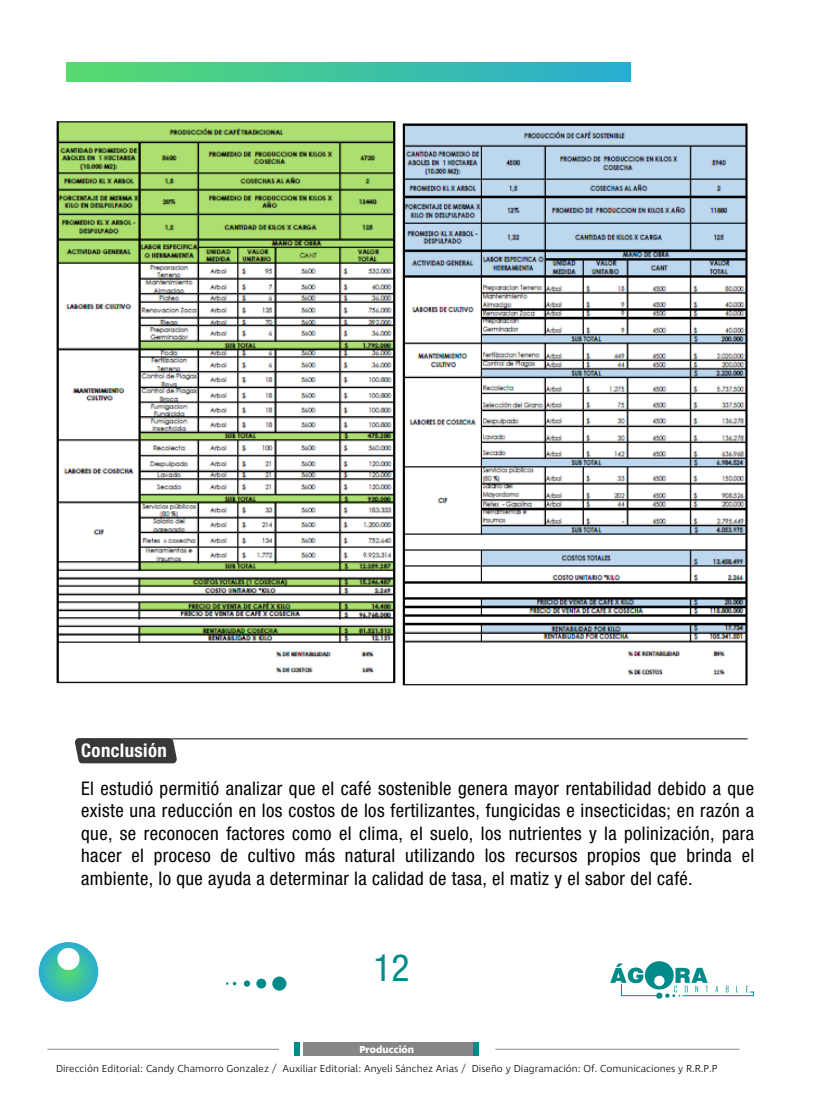
<style>
.page{position:relative;width:815px;height:1119px;background:#fff}
.page>*{position:absolute;margin:0;border:0;box-sizing:border-box;transform-origin:0 0}
.t1{font:condensed 37.5px "Helvetica Neue LT Std";color:#008a8a}
.t2{font:condensed 18.75px/22.5px "Helvetica Neue LT Std";letter-spacing:.02em;color:#000;text-align:justify}
.t3{font:700 condensed 18.75px "Helvetica Neue LT Std";letter-spacing:.02em;color:#fff}
.t4{font:300 10.38px "Ingra";letter-spacing:.005em;color:#000}
.t5{font:700 10.38px "Ingra";letter-spacing:.005em;color:#fff}
</style>
<div class="page">
<div style="left:473px;top:1042px;width:6px;height:14px;background:#008a8a"></div>
<div style="left:295px;top:1042px;width:5px;height:14px;background:#008a8a"></div>
<div style="left:303px;top:1042px;width:169px;height:14px;background:#868686"></div>
<hr style="left:495px;top:1049px;width:244px;height:1px;background:#878787">
<hr style="left:47px;top:1049px;width:232px;height:1px;background:#878787">
<svg style="left:75px;top:738px;width:102px;height:25px;background:#3f3f3f"></svg>
<hr style="left:172px;top:738px;width:576px;height:1px;background:#383838">
<svg style="left:610px;top:962px;width:144px;height:36px"></svg>
<div style="left:654px;top:976px;width:11px;height:10px;background:#fff;border-radius:50%"></div>
<div style="left:272px;top:976px;width:14px;height:14px;background:#008a8a;border-radius:50%"></div>
<div style="left:256px;top:979px;width:10px;height:9px;background:#008a8a;border-radius:50%"></div>
<div style="left:244px;top:980px;width:6px;height:7px;background:#008a8a;border-radius:50%"></div>
<svg style="left:38px;top:942px;width:198px;height:60px"></svg>
<svg style="left:630px;top:63px;width:1px;height:18px"></svg>
<div style="left:66px;top:62px;width:564px;height:20px;background:linear-gradient(to right,#57db6e,#28acd1)"></div>
<img style="left:56px;top:121px;width:340px;height:563px">
<img style="left:402px;top:123px;width:346px;height:563px">
<p class="t3" style="left:81px;top:739px;width:87px">Conclusión</p>
<p class="t2" style="left:81px;top:777px;width:675px">El estudió permitió analizar que el café sostenible genera mayor rentabilidad debido a que existe una reducción en los costos de los fertilizantes, fungicidas e insecticidas; en razón a que, se reconocen factores como el clima, el suelo, los nutrientes y la polinización, para hacer el proceso de cultivo más natural utilizando los recursos propios que brinda el ambiente, lo que ayuda a determinar la calidad de tasa, el matiz y el sabor del café.</p>
<h1 class="t1" style="left:373px;top:946px;width:37px">12</h1>
<p class="t5" style="left:359px;top:1043px;width:56px">Producción</p>
<p class="t4" style="left:56px;top:1062px;width:663px">Dirección Editorial: Candy Chamorro Gonzalez / Auxiliar Editorial: Anyeli Sánchez Arias / Diseño y Diagramación: Of. Comunicaciones y R.R.P.P</p>
</div>
